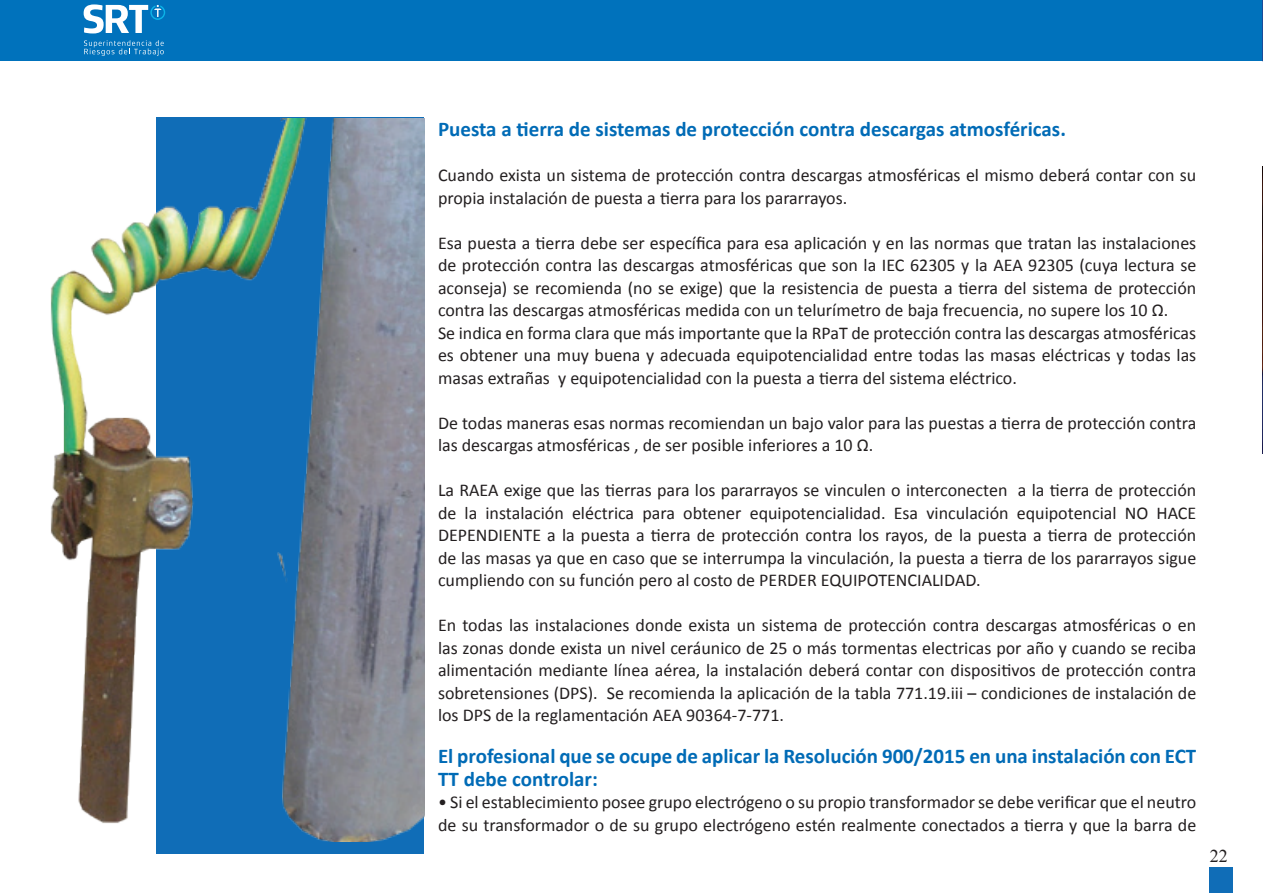
<style>
.page{position:relative;width:1263px;height:893px;background:#fff}
.page>*{position:absolute;margin:0;border:0;box-sizing:border-box;transform-origin:0 0}
.t1{font:700 21px/22.5px "Calibri";color:#006bb6}
.t2{font:18px/22.5px "Calibri";color:#231f20}
.t3{font:18px "Times New Roman";color:#231f20}
</style>
<div class="page">
<div style="left:1209px;top:867px;width:23px;height:26px;background:#106db7"></div>
<div style="left:0;top:0;width:1263px;height:61px;background:#0072bc"></div>
<svg style="left:1262px;top:0;width:1px;height:61px"></svg>
<svg style="left:84px;top:40px;width:80px;height:16px"></svg>
<svg style="left:84px;top:4px;width:81px;height:29px"></svg>
<img style="left:1262px;top:167px;width:1px;height:286px">
<img style="left:50px;top:118px;width:374px;height:723px">
<p class="t1" style="left:438px;top:118px;width:629px">Puesta a tierra de sistemas de protección contra descargas atmosféricas.</p>
<p class="t2" style="left:438px;top:164px;width:760px">Cuando exista un sistema de protección contra descargas atmosféricas el mismo deberá contar con su propia instalación de puesta a tierra para los pararrayos.</p>
<p class="t2" style="left:438px;top:232px;width:760px">Esa puesta a tierra debe ser específica para esa aplicación y en las normas que tratan las instalaciones de protección contra las descargas atmosféricas que son la IEC 62305 y la AEA 92305 (cuya lectura se aconseja) se recomienda (no se exige) que la resistencia de puesta a tierra del sistema de protección contra las descargas atmosféricas medida con un telurímetro de baja frecuencia, no supere los 10 Ω.<br>Se indica en forma clara que más importante que la RPaT de protección contra las descargas atmosféricas es obtener una muy buena y adecuada equipotencialidad entre todas las masas eléctricas y todas las masas extrañas y equipotencialidad con la puesta a tierra del sistema eléctrico.</p>
<p class="t2" style="left:438px;top:412px;width:760px">De todas maneras esas normas recomiendan un bajo valor para las puestas a tierra de protección contra las descargas atmosféricas , de ser posible inferiores a 10 Ω.</p>
<p class="t2" style="left:438px;top:479px;width:760px;text-align:justify">La RAEA exige que las tierras para los pararrayos se vinculen o interconecten a la tierra de protección de la instalación eléctrica para obtener equipotencialidad. Esa vinculación equipotencial NO HACE DEPENDIENTE a la puesta a tierra de protección contra los rayos, de la puesta a tierra de protección de las masas ya que en caso que se interrumpa la vinculación, la puesta a tierra de los pararrayos sigue cumpliendo con su función pero al costo de PERDER EQUIPOTENCIALIDAD.</p>
<p class="t2" style="left:438px;top:614px;width:760px;text-align:justify">En todas las instalaciones donde exista un sistema de protección contra descargas atmosféricas o en las zonas donde exista un nivel ceráunico de 25 o más tormentas electricas por año y cuando se reciba alimentación mediante línea aérea, la instalación deberá contar con dispositivos de protección contra sobretensiones (DPS). Se recomienda la aplicación de la tabla 771.19.iii – condiciones de instalación de los DPS de la reglamentación AEA 90364-7-771.</p>
<p class="t1" style="left:438px;top:745px;width:760px">El profesional que se ocupe de aplicar la Resolución 900/2015 en una instalación con ECT<br>TT debe controlar:</p>
<p class="t2" style="left:438px;top:791px;width:760px">• Si el establecimiento posee grupo electrógeno o su propio transformador se debe verificar que el neutro de su transformador o de su grupo electrógeno estén realmente conectados a tierra y que la barra de</p>
<p class="t3" style="left:1210px;top:844px;width:19px">22</p>
</div>
